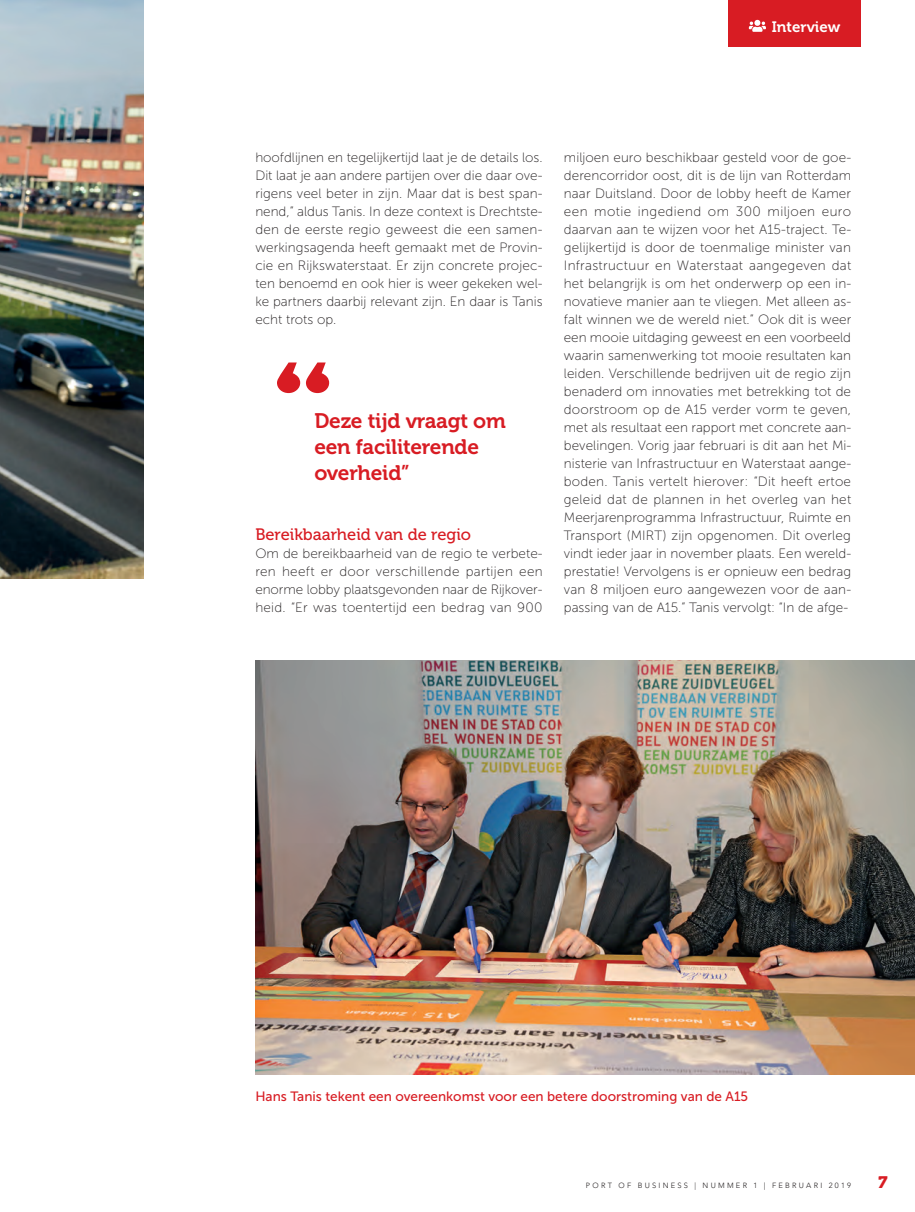
<style>
.page{position:relative;width:915px;height:1212px;background:#fff}
.page>*{position:absolute;margin:0;border:0;box-sizing:border-box;transform-origin:0 0}
.quote-2_0{font:21px/26.1px "Museo 700";letter-spacing:-.01em;color:#d81c23}
.intro-2_0{font:16.5px "Museo 500";color:#d81c23}
.t1{font:16.5px "Museo 900";color:#d81c23}
.heading-redactie-2_0{font:15px "Museo 700";color:#fff}
.intro-2_0-2{font:13.5px/18px "Museo Sans 100";color:#231f20;text-align:justify}
.intro-2_0-3{font:13.5px "Museo Sans 500";color:#d81c23}
.t2{font:300 7.5px "Avenir LT Std";letter-spacing:.3em;color:#231f20}
</style>
<div class="page">
<img style="left:0;top:0;width:144px;height:578px">
<img style="left:255px;top:661px;width:659px;height:413px">
<div style="left:728px;top:0;width:132px;height:47px;background:#d81c23"></div>
<svg style="left:748px;top:20px;width:17px;height:12px"></svg>
<svg style="left:277px;top:362px;width:52px;height:31px"></svg>
<p class="heading-redactie-2_0" style="left:771px;top:18px;width:70px">Interview</p>
<p class="intro-2_0-2" style="left:255px;top:149px;width:289px">hoofdlijnen en tegelijkertijd laat je de details los.<br>Dit laat je aan andere partijen over die daar ove&shy;rigens veel beter in zijn. Maar dat is best span&shy;nend,” aldus Tanis. In deze context is Drechtste&shy;den de eerste regio geweest die een samen&shy;werkingsagenda heeft gemaakt met de Provin&shy;cie en Rijkswaterstaat. Er zijn concrete projec&shy;ten benoemd en ook hier is weer gekeken wel&shy;ke partners daarbij relevant zijn. En daar is Tanis echt trots op.</p>
<p class="quote-2_0" style="left:314px;top:408px;width:193px">Deze tijd vraagt om een faciliterende overheid”</p>
<p class="intro-2_0" style="left:255px;top:525px;width:217px">Bereikbaarheid van de regio</p>
<p class="intro-2_0-2" style="left:255px;top:545px;width:289px">Om de bereikbaarheid van de regio te verbete&shy;ren heeft er door verschillende partijen een enorme lobby plaatsgevonden naar de Rijkover&shy;heid. “Er was toentertijd een bedrag van 900</p>
<p class="intro-2_0-2" style="left:563px;top:149px;width:289px">miljoen euro beschikbaar gesteld voor de goe&shy;derencorridor oost, dit is de lijn van Rotterdam naar Duitsland. Door de lobby heeft de Kamer een motie ingediend om 300 miljoen euro daarvan aan te wijzen voor het A15-traject. Te&shy;gelijkertijd is door de toenmalige minister van Infrastructuur en Waterstaat aangegeven dat het belangrijk is om het onderwerp op een in&shy;novatieve manier aan te vliegen. Met alleen as&shy;falt winnen we de wereld niet.” Ook dit is weer een mooie uitdaging geweest en een voorbeeld waarin samenwerking tot mooie resultaten kan leiden. Verschillende bedrijven uit de regio zijn benaderd om innovaties met betrekking tot de doorstroom op de A15 verder vorm te geven, met als resultaat een rapport met concrete aan&shy;bevelingen. Vorig jaar februari is dit aan het Mi&shy;nisterie van Infrastructuur en Waterstaat aange&shy;boden. Tanis vertelt hierover: “Dit heeft ertoe geleid dat de plannen in het overleg van het Meerjarenprogramma Infrastructuur, Ruimte en Transport (MIRT) zijn opgenomen. Dit overleg vindt ieder jaar in november plaats. Een wereld&shy;prestatie! Vervolgens is er opnieuw een bedrag van 8 miljoen euro aangewezen voor de aan&shy;passing van de A15.” Tanis vervolgt: “In de afge-</p>
<p class="intro-2_0-3" style="left:255px;top:1089px;width:494px">Hans Tanis tekent een overeenkomst voor een betere doorstroming van de A15</p>
<p class="t2" style="left:585px;top:1181px;width:266px">PORT OF BUSINESS | NUMMER 1 | FEBRUARI 2019</p>
<p class="t1" style="left:878px;top:1173px;width:11px">7</p>
</div>
